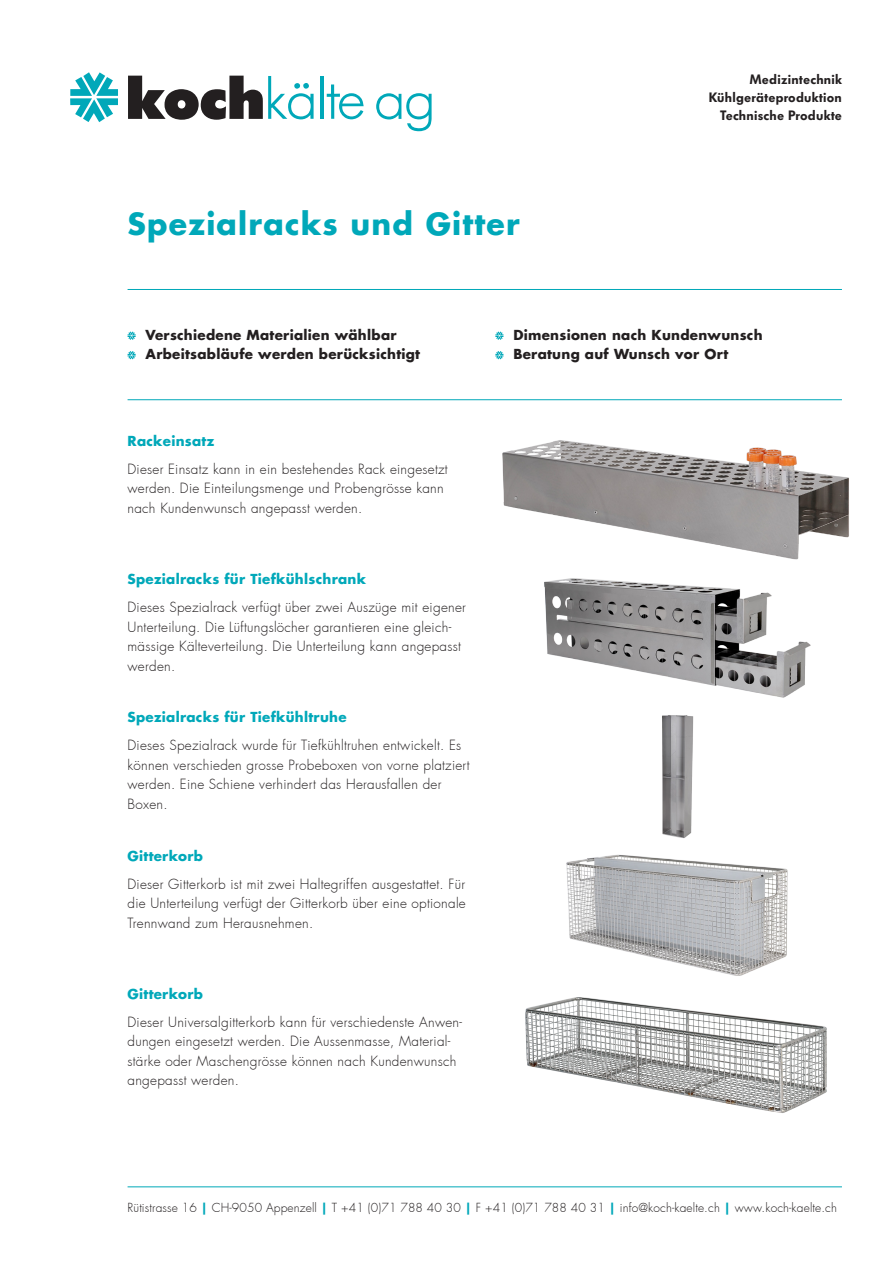
<style>
.page{position:relative;width:893px;height:1263px;background:#fff}
.page>*{position:absolute;margin:0;border:0;box-sizing:border-box;transform-origin:0 0}
.Haupttitel{font:700 30px "Futura";letter-spacing:.04em;color:#00a8b9}
.t1{font:300 13.5px/19.5px "Futura";letter-spacing:.02em;color:#231f20}
.Aufzählung{font:700 13.5px "Futura";letter-spacing:.02em;color:#231f20}
.Untertitel{font:700 13.5px "Futura";letter-spacing:.02em;color:#00a8b9}
.t2{font:600 13.5px/18px "Futura BQ";letter-spacing:.02em;color:#231f20;text-align:right}
.t3{font:300 12px "Futura";letter-spacing:.01em;color:#231f20}
.s1{font-weight:700;color:#00a8b9}
</style>
<div class="page">
<svg style="left:70px;top:72px;width:48px;height:50px"></svg>
<svg style="left:128px;top:76px;width:186px;height:44px"></svg>
<hr style="left:320px;top:76px;width:3px;height:43px;background:#00a8b9">
<svg style="left:327px;top:84px;width:37px;height:35px"></svg>
<svg style="left:376px;top:93px;width:56px;height:38px"></svg>
<hr style="left:128px;top:289px;width:714px;height:1px;background:#00a8b9">
<hr style="left:128px;top:399px;width:714px;height:1px;background:#00a8b9">
<hr style="left:128px;top:1186px;width:714px;height:1px;background:#00a8b9">
<img style="left:502px;top:440px;width:347px;height:120px">
<svg style="left:128px;top:331px;width:8px;height:9px"></svg>
<svg style="left:128px;top:351px;width:8px;height:8px"></svg>
<svg style="left:495px;top:331px;width:8px;height:9px"></svg>
<svg style="left:495px;top:351px;width:8px;height:8px"></svg>
<img style="left:544px;top:578px;width:267px;height:120px">
<img style="left:662px;top:715px;width:32px;height:123px">
<img style="left:566px;top:854px;width:222px;height:122px">
<img style="left:525px;top:997px;width:302px;height:116px">
<p class="Haupttitel" style="left:128px;top:204px;width:394px">Spezialracks und Gitter</p>
<p class="t2" style="left:709px;top:71px;width:135px">Medizintechnik<br>Kühlgeräteproduktion<br>Technische Produkte</p>
<p class="Aufzählung" style="left:146px;top:326px;width:253px">Verschiedene Materialien wählbar</p>
<p class="Aufzählung" style="left:146px;top:345px;width:276px">Arbeitsabläufe werden berücksichtigt</p>
<p class="Untertitel" style="left:128px;top:432px;width:88px">Rackeinsatz</p>
<p class="t1" style="left:128px;top:460px;width:322px">Dieser Einsatz kann in ein bestehendes Rack eingesetzt werden. Die Einteilungsmenge und Probengrösse kann nach Kundenwunsch angepasst werden.</p>
<p class="Untertitel" style="left:128px;top:570px;width:240px">Spezialracks für Tiefkühlschrank</p>
<p class="t1" style="left:128px;top:598px;width:340px">Dieses Spezialrack verfügt über zwei Auszüge mit eigener Unterteilung. Die Lüftungslöcher garantieren eine gleich&shy;mässige Kälteverteilung. Die Unterteilung kann angepasst werden.</p>
<p class="Untertitel" style="left:128px;top:708px;width:221px">Spezialracks für Tiefkühltruhe</p>
<p class="t1" style="left:128px;top:736px;width:344px">Dieses Spezialrack wurde für Tiefkühltruhen entwickelt. Es können verschieden grosse Probeboxen von vorne platziert werden. Eine Schiene verhindert das Herausfallen der Boxen.</p>
<p class="Untertitel" style="left:128px;top:846px;width:77px">Gitterkorb</p>
<p class="t1" style="left:128px;top:874px;width:340px;text-align:justify">Dieser Gitterkorb ist mit zwei Haltegriffen ausgestattet. Für die Unterteilung verfügt der Gitterkorb über eine optionale Trennwand zum Herausnehmen.</p>
<p class="Untertitel" style="left:128px;top:985px;width:77px">Gitterkorb</p>
<p class="t1" style="left:128px;top:1012px;width:336px">Dieser Universalgitterkorb kann für verschiedenste Anwen&shy;dungen eingesetzt werden. Die Aussenmasse, Material&shy;stärke oder Maschengrösse können nach Kundenwunsch angepasst werden.</p>
<p class="Aufzählung" style="left:513px;top:326px;width:251px">Dimensionen nach Kundenwunsch</p>
<p class="Aufzählung" style="left:513px;top:345px;width:216px">Beratung auf Wunsch vor Ort</p>
<p class="t3" style="left:128px;top:1200px;width:711px">Rütistrasse 16 <span class="s1">|</span> CH-9050 Appenzell <span class="s1">|</span> T +41 (0)71 788 40 30 <span class="s1">|</span> F +41 (0)71 788 40 31 <span class="s1">|</span> info@koch-kaelte.ch <span class="s1">|</span> www.koch-kaelte.ch</p>
</div>
